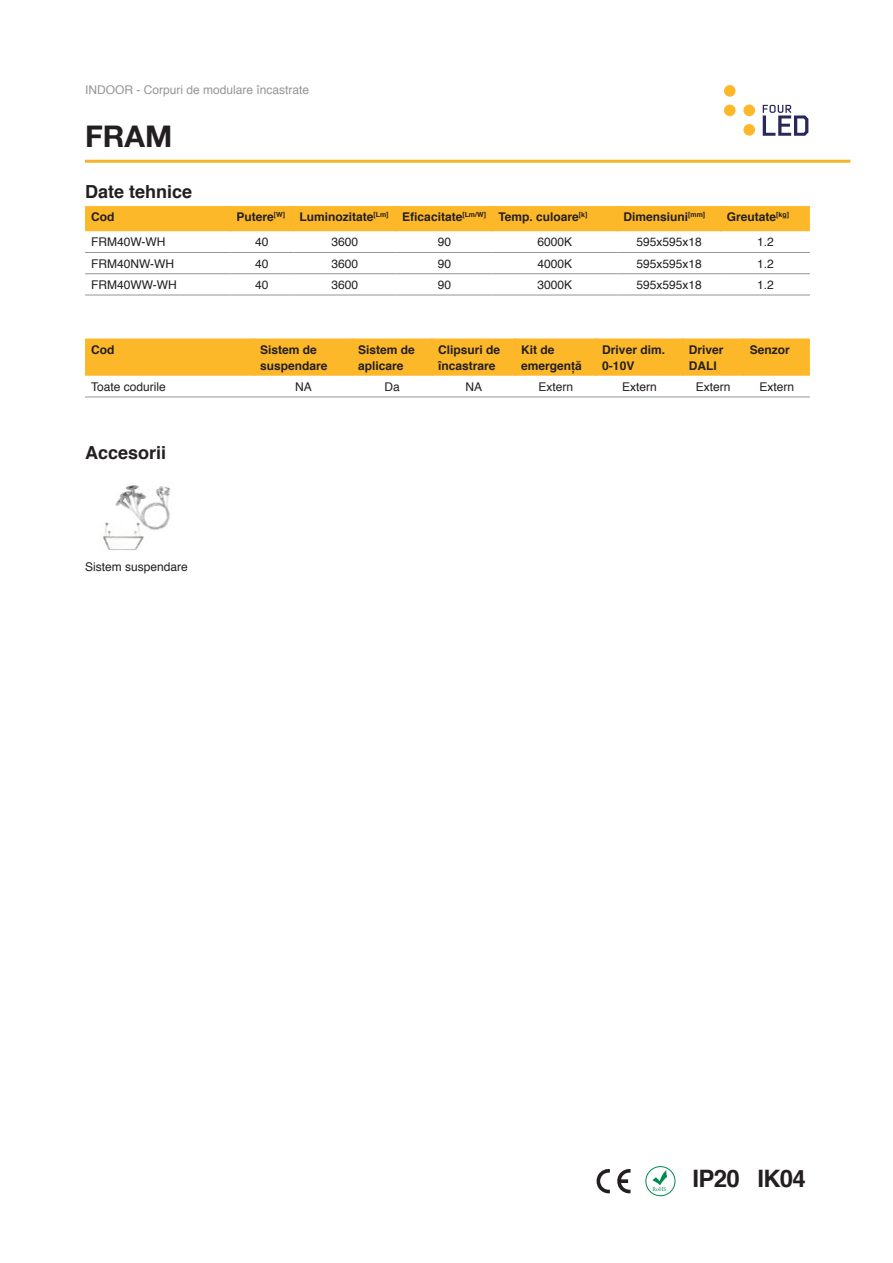
<style>
.page{position:relative;width:893px;height:1263px;background:#fff}
.page>*{position:absolute;margin:0;border:0;box-sizing:border-box;transform-origin:0 0}
.t1{font:700 30px "Helvetica Neue";color:#231f20}
.t2{font:700 24px "Helvetica";letter-spacing:-.03em;color:#231f20}
.t3{font:700 18px "Helvetica";color:#231f20}
.t4{font:700 12px/16.2px "Helvetica";color:#231f20}
.t5{font:12px "Helvetica";color:#231f20}
.t6{font:12px "Helvetica";color:#939598}
.t7{font:5.85px "Minion Pro";color:#008b4e}
</style>
<div class="page">
<hr style="left:85px;top:160px;width:765px;height:3px;background:#f5b42b">
<svg style="left:763px;top:105px;width:45px;height:31px"></svg>
<div style="left:743px;top:105px;width:12px;height:11px;background:#fdb82a;border-radius:50%"></div>
<div style="left:743px;top:124px;width:12px;height:12px;background:#fdb82a;border-radius:50%"></div>
<div style="left:724px;top:85px;width:12px;height:12px;background:#fdb82a;border-radius:50%"></div>
<div style="left:724px;top:105px;width:12px;height:11px;background:#fdb82a;border-radius:50%"></div>
<svg style="left:617px;top:1169px;width:13px;height:25px"></svg>
<svg style="left:596px;top:1169px;width:14px;height:25px"></svg>
<svg style="left:652px;top:1170px;width:15px;height:15px"></svg>
<div style="left:645px;top:1166px;width:30px;height:30px;border:1px solid #008b4e;border-radius:50%"></div>
<img style="left:103px;top:485px;width:68px;height:65px">
<hr style="left:85px;top:252px;width:145px;height:1px;background:#939598">
<hr style="left:230px;top:252px;width:63px;height:1px;background:#939598">
<hr style="left:293px;top:252px;width:103px;height:1px;background:#939598">
<hr style="left:396px;top:252px;width:96px;height:1px;background:#939598">
<hr style="left:492px;top:252px;width:125px;height:1px;background:#939598">
<hr style="left:617px;top:252px;width:104px;height:1px;background:#939598">
<hr style="left:721px;top:252px;width:89px;height:1px;background:#939598">
<hr style="left:85px;top:273px;width:145px;height:1px;background:#939598">
<hr style="left:230px;top:273px;width:63px;height:1px;background:#939598">
<hr style="left:293px;top:273px;width:103px;height:1px;background:#939598">
<hr style="left:396px;top:273px;width:96px;height:1px;background:#939598">
<hr style="left:492px;top:273px;width:125px;height:1px;background:#939598">
<hr style="left:617px;top:273px;width:104px;height:1px;background:#939598">
<hr style="left:721px;top:273px;width:89px;height:1px;background:#939598">
<hr style="left:85px;top:295px;width:145px;height:1px;background:#939598">
<hr style="left:230px;top:295px;width:63px;height:1px;background:#939598">
<hr style="left:293px;top:295px;width:103px;height:1px;background:#939598">
<hr style="left:396px;top:295px;width:96px;height:1px;background:#939598">
<hr style="left:492px;top:295px;width:125px;height:1px;background:#939598">
<hr style="left:617px;top:295px;width:104px;height:1px;background:#939598">
<hr style="left:721px;top:295px;width:89px;height:1px;background:#939598">
<div style="left:85px;top:206px;width:725px;height:25px;background:#fdb82a"></div>
<hr style="left:720px;top:206px;width:2px;height:25px;background:#fdb82a">
<div style="left:85px;top:338px;width:725px;height:38px;background:#fdb82a"></div>
<hr style="left:85px;top:397px;width:169px;height:1px;background:#939598">
<hr style="left:254px;top:397px;width:98px;height:1px;background:#939598">
<hr style="left:352px;top:397px;width:80px;height:1px;background:#939598">
<hr style="left:432px;top:397px;width:83px;height:1px;background:#939598">
<hr style="left:515px;top:397px;width:81px;height:1px;background:#939598">
<hr style="left:596px;top:397px;width:87px;height:1px;background:#939598">
<hr style="left:683px;top:397px;width:61px;height:1px;background:#939598">
<hr style="left:744px;top:397px;width:66px;height:1px;background:#939598">
<hr style="left:254px;top:338px;width:1px;height:38px;background:#fdb82a">
<hr style="left:351px;top:338px;width:2px;height:38px;background:#fdb82a">
<hr style="left:431px;top:338px;width:2px;height:38px;background:#fdb82a">
<hr style="left:514px;top:338px;width:2px;height:38px;background:#fdb82a">
<hr style="left:596px;top:338px;width:1px;height:38px;background:#fdb82a">
<hr style="left:682px;top:338px;width:1px;height:38px;background:#fdb82a">
<hr style="left:743px;top:338px;width:2px;height:38px;background:#fdb82a">
<p class="t6" style="left:85px;top:81px;width:226px">INDOOR - Corpuri de modulare încastrate</p>
<p class="t1" style="left:85px;top:113px;width:89px">FRAM</p>
<p class="t3" style="left:85px;top:178px;width:109px">Date tehnice</p>
<p class="t4" style="left:91px;top:209px;width:25px">Cod</p>
<p class="t4" style="left:236px;top:209px;width:50px">Putere<sup>[W]</sup></p>
<p class="t4" style="left:299px;top:209px;width:91px">Luminozitate<sup>[Lm]</sup></p>
<p class="t4" style="left:402px;top:209px;width:85px">Eficacitate<sup>[Lm/W]</sup></p>
<p class="t4" style="left:498px;top:209px;width:91px">Temp. culoare<sup>[k]</sup></p>
<p class="t4" style="left:623px;top:209px;width:83px">Dimensiuni<sup>[mm]</sup></p>
<p class="t4" style="left:727px;top:209px;width:64px">Greutate<sup>[kg]</sup></p>
<p class="t5" style="left:91px;top:233px;width:76px">FRM40W-WH</p>
<p class="t5" style="left:255px;top:233px;width:15px">40</p>
<p class="t5" style="left:331px;top:233px;width:28px">3600</p>
<p class="t5" style="left:438px;top:233px;width:15px">90</p>
<p class="t5" style="left:538px;top:233px;width:36px">6000K</p>
<p class="t5" style="left:636px;top:233px;width:67px">595x595x18</p>
<p class="t5" style="left:757px;top:233px;width:18px">1.2</p>
<p class="t5" style="left:91px;top:254px;width:85px">FRM40NW-WH</p>
<p class="t5" style="left:255px;top:254px;width:15px">40</p>
<p class="t5" style="left:331px;top:254px;width:28px">3600</p>
<p class="t5" style="left:438px;top:254px;width:15px">90</p>
<p class="t5" style="left:538px;top:254px;width:36px">4000K</p>
<p class="t5" style="left:636px;top:254px;width:67px">595x595x18</p>
<p class="t5" style="left:757px;top:254px;width:18px">1.2</p>
<p class="t5" style="left:91px;top:275px;width:87px">FRM40WW-WH</p>
<p class="t5" style="left:255px;top:275px;width:15px">40</p>
<p class="t5" style="left:331px;top:275px;width:28px">3600</p>
<p class="t5" style="left:438px;top:275px;width:15px">90</p>
<p class="t5" style="left:538px;top:275px;width:36px">3000K</p>
<p class="t5" style="left:636px;top:275px;width:67px">595x595x18</p>
<p class="t5" style="left:757px;top:275px;width:18px">1.2</p>
<p class="t4" style="left:91px;top:341px;width:25px">Cod</p>
<p class="t4" style="left:260px;top:341px;width:58px">Sistem de</p>
<p class="t4" style="left:260px;top:357px;width:69px">suspendare</p>
<p class="t4" style="left:358px;top:341px;width:58px">Sistem de aplicare</p>
<p class="t4" style="left:438px;top:341px;width:64px">Clipsuri de încastrare</p>
<p class="t4" style="left:521px;top:341px;width:35px">Kit de</p>
<p class="t4" style="left:521px;top:357px;width:62px">emergență</p>
<p class="t4" style="left:602px;top:341px;width:64px">Driver dim.<br>0-10V</p>
<p class="t4" style="left:689px;top:341px;width:36px">Driver</p>
<p class="t4" style="left:689px;top:357px;width:29px">DALI</p>
<p class="t4" style="left:750px;top:341px;width:42px">Senzor</p>
<p class="t5" style="left:91px;top:377px;width:76px">Toate codurile</p>
<p class="t5" style="left:295px;top:377px;width:18px">NA</p>
<p class="t5" style="left:384px;top:377px;width:17px">Da</p>
<p class="t5" style="left:465px;top:377px;width:18px">NA</p>
<p class="t5" style="left:538px;top:377px;width:36px">Extern</p>
<p class="t5" style="left:622px;top:377px;width:36px">Extern</p>
<p class="t5" style="left:696px;top:377px;width:36px">Extern</p>
<p class="t5" style="left:759px;top:377px;width:36px">Extern</p>
<p class="t3" style="left:85px;top:438px;width:83px">Accesorii</p>
<p class="t5" style="left:85px;top:558px;width:104px">Sistem suspendare</p>
<p class="t7" style="left:652px;top:1185px;width:15px">RoHS</p>
<p class="t2" style="left:693px;top:1160px;width:49px">IP20</p>
<p class="t2" style="left:757px;top:1160px;width:50px">IK04</p>
</div>
